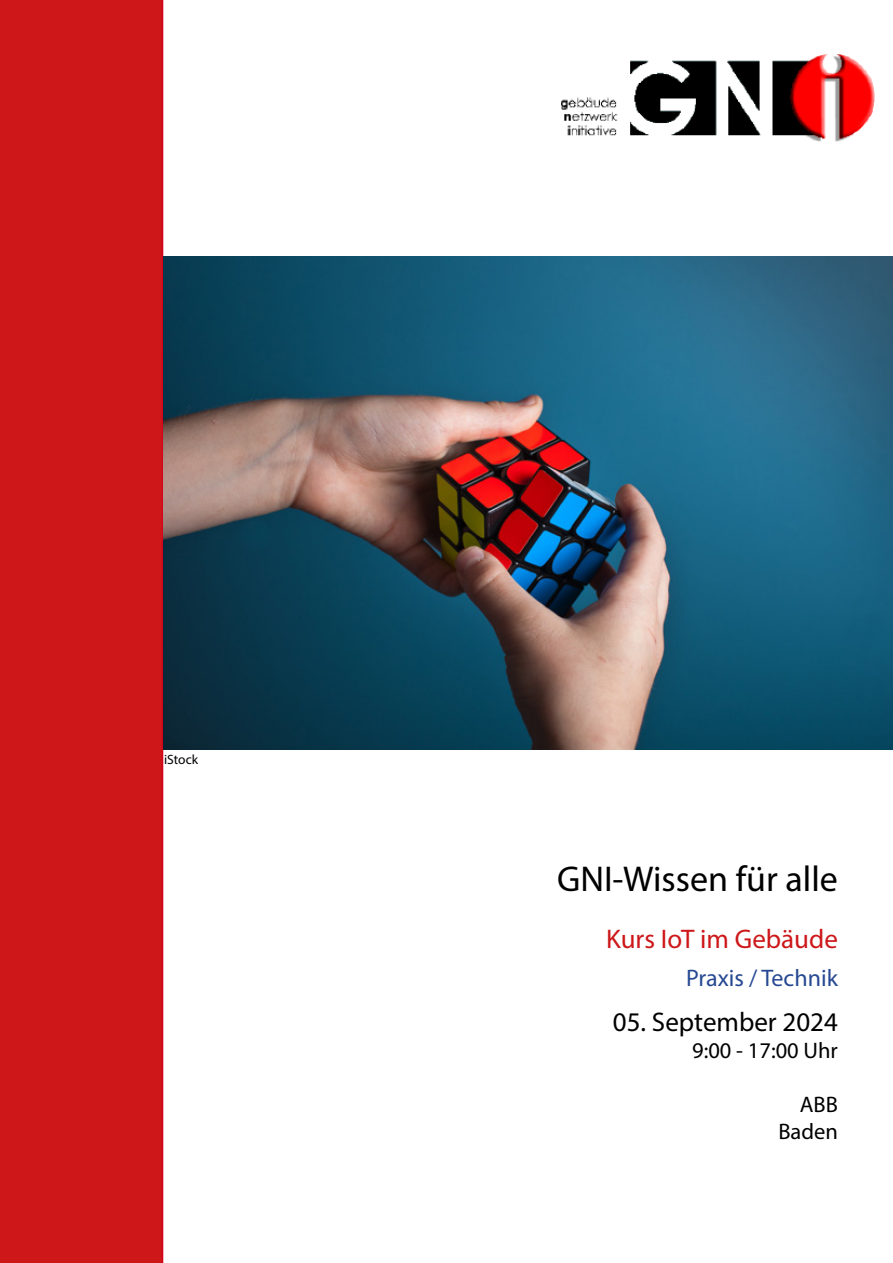
<style>
.page{position:relative;width:893px;height:1263px;background:#fff}
.page>*{position:absolute;margin:0;border:0;box-sizing:border-box;transform-origin:0 0}
.t1{font:36px "Myriad Pro";color:#000}
.t2{font:27px "Myriad Pro";color:#cd1719}
.t3{font:27px "Myriad Pro";color:#000}
.t4{font:24px "Myriad Pro";color:#274993}
.t5{font:22.5px/27px "Myriad Pro";color:#000;text-align:right}
.t6{font:13.5px "Myriad Pro";color:#000}
</style>
<div class="page">
<img style="left:561px;top:54px;width:313px;height:88px">
<div style="left:0;top:0;width:163px;height:1263px;background:#cd1719"></div>
<img style="left:163px;top:256px;width:730px;height:493px">
<p class="t6" style="left:164px;top:751px;width:35px">iStock</p>
<h1 class="t1" style="left:557px;top:857px;width:282px">GNI-Wissen für alle</h1>
<p class="t2" style="left:606px;top:922px;width:233px">Kurs IoT im Gebäude</p>
<p class="t4" style="left:686px;top:963px;width:153px">Praxis / Technik</p>
<p class="t3" style="left:613px;top:1005px;width:227px">05. September 2024</p>
<p class="t5" style="left:692px;top:1036px;width:147px">9:00 - 17:00 Uhr</p>
<p class="t5" style="left:778px;top:1090px;width:61px">ABB<br>Baden</p>
</div>
